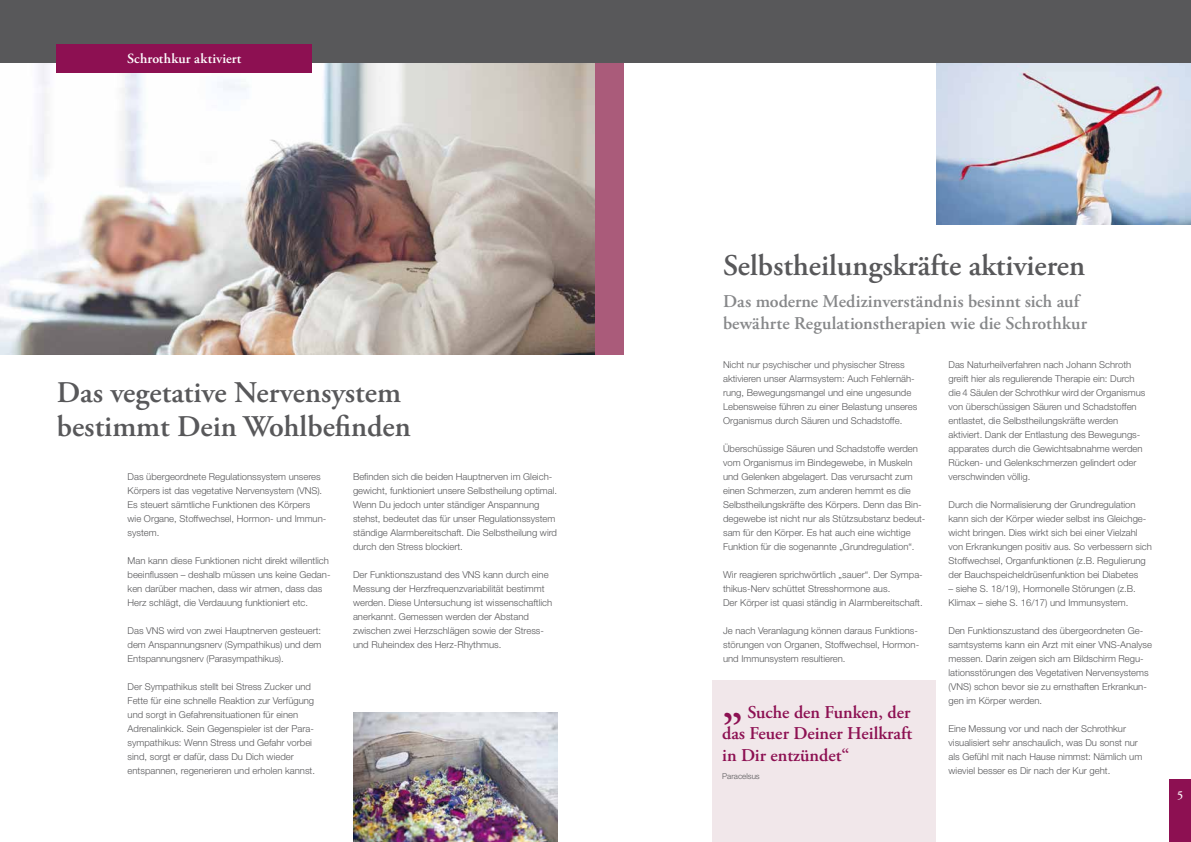
<style>
.page{position:relative;width:1191px;height:842px;background:#fff}
.page>*{position:absolute;margin:0;border:0;box-sizing:border-box;transform-origin:0 0}
.t1{font:600 48px "Adobe Garamond Pro";color:#8d1052}
.t2{font:600 30px/34px "Adobe Garamond Pro";color:#58585a}
.t3{font:600 18px/21.6px "Adobe Garamond Pro";color:#87888a}
.t4{font:600 18px/21.6px "Adobe Garamond Pro";color:#8d1052;text-align:justify}
.t5{font:600 14px "Adobe Garamond Pro";letter-spacing:.015em;color:#fff}
.t6{font:600 12px "Adobe Garamond Pro";color:#fff}
.t7{font:300 9.5px/14px "Helvetica Neue CE";color:#58585a}
.t8{font:300 8px "Helvetica Neue CE";color:#58585a}
</style>
<div class="page">
<img style="left:0;top:62px;width:595px;height:292px">
<img style="left:936px;top:62px;width:255px;height:162px">
<div style="left:595px;top:31px;width:29px;height:323px;background:#aa5b7a"></div>
<div style="left:711px;top:680px;width:224px;height:162px;background:#f1e7ea"></div>
<div style="left:0;top:0;width:1191px;height:62px;background:#58585a"></div>
<div style="left:57px;top:44px;width:255px;height:29px;background:#8d1052"></div>
<div style="left:1169px;top:780px;width:22px;height:62px;background:#8d1052"></div>
<img style="left:353px;top:712px;width:204px;height:130px">
<h3 class="t5" style="left:127px;top:51px;width:116px">Schrothkur aktiviert</h3>
<h2 class="t2" style="left:57px;top:375px;width:355px">Das vegetative Nervensystem bestimmt Dein Wohlbefinden</h2>
<p class="t7" style="left:128px;top:469px;width:200px">Das übergeordnete Regulationssystem unseres Körpers ist das vegetative Nervensystem (VNS).<br>Es steuert sämtliche Funktionen des Körpers wie Organe, Stoffwechsel, Hormon- und Immun&shy;system.</p>
<p class="t7" style="left:128px;top:553px;width:204px">Man kann diese Funktionen nicht direkt willentlich beeinflussen – deshalb müssen uns keine Gedan&shy;ken darüber machen, dass wir atmen, dass das Herz schlägt, die Verdauung funktioniert etc.</p>
<p class="t7" style="left:128px;top:623px;width:195px;text-align:justify">Das VNS wird von zwei Hauptnerven gesteuert: dem Anspannungsnerv (Sympathikus) und dem Entspannungsnerv (Parasympathikus).</p>
<p class="t7" style="left:128px;top:679px;width:189px">Der Sympathikus stellt bei Stress Zucker und Fette für eine schnelle Reaktion zur Verfügung und sorgt in Gefahrensituationen für einen Adrenalinkick. Sein Gegenspieler ist der Para&shy;sympathikus: Wenn Stress und Gefahr vorbei sind, sorgt er dafür, dass Du Dich wieder entspannen, regenerieren und erholen kannst.</p>
<p class="t7" style="left:353px;top:469px;width:206px">Befinden sich die beiden Hauptnerven im Gleich&shy;gewicht, funktioniert unsere Selbstheilung optimal.<br>Wenn Du jedoch unter ständiger Anspannung stehst, bedeutet das für unser Regulationssystem ständige Alarmbereitschaft. Die Selbstheilung wird durch den Stress blockiert.</p>
<p class="t7" style="left:353px;top:567px;width:201px">Der Funktionszustand des VNS kann durch eine Messung der Herzfrequenzvariabilität bestimmt werden. Diese Untersuchung ist wissenschaftlich anerkannt. Gemessen werden der Abstand zwischen zwei Herzschlägen sowie der Stress&shy;und Ruheindex des Herz-Rhythmus.</p>
<h2 class="t2" style="left:723px;top:249px;width:363px">Selbstheilungskräfte aktivieren</h2>
<h3 class="t3" style="left:723px;top:291px;width:365px">Das moderne Medizinverständnis besinnt sich auf bewährte Regulationstherapien wie die Schrothkur</h3>
<p class="t7" style="left:723px;top:357px;width:196px">Nicht nur psychischer und physischer Stress aktivieren unser Alarmsystem: Auch Fehlernäh&shy;rung, Bewegungsmangel und eine ungesunde Lebensweise führen zu einer Belastung unseres Organismus durch Säuren und Schadstoffe.</p>
<p class="t7" style="left:723px;top:441px;width:204px">Überschüssige Säuren und Schadstoffe werden vom Organismus im Bindegewebe, in Muskeln und Gelenken abgelagert. Das verursacht zum einen Schmerzen, zum anderen hemmt es die Selbstheilungskräfte des Körpers. Denn das Bin&shy;degewebe ist nicht nur als Stützsubstanz bedeut&shy;sam für den Körper. Es hat auch eine wichtige Funktion für die sogenannte „Grundregulation“.</p>
<p class="t7" style="left:723px;top:567px;width:201px">Wir reagieren sprichwörtlich „sauer“. Der Sympa&shy;thikus-Nerv schüttet Stresshormone aus.<br>Der Körper ist quasi ständig in Alarmbereitschaft.</p>
<p class="t7" style="left:723px;top:623px;width:198px">Je nach Veranlagung können daraus Funktions&shy;störungen von Organen, Stoffwechsel, Hormon&shy;und Immunsystem resultieren.</p>
<h3 class="t4" style="left:722px;top:701px;width:191px;text-indent:25px">Suche den Funken, der das Feuer Deiner Heilkraft in Dir entzündet“</h3>
<p class="t8" style="left:722px;top:771px;width:39px">Paracelsus</p>
<h1 class="t1" style="left:722px;top:675px;width:23px">„</h1>
<p class="t7" style="left:948px;top:357px;width:198px">Das Naturheilverfahren nach Johann Schroth greift hier als regulierende Therapie ein: Durch die 4 Säulen der Schrothkur wird der Organismus von überschüssigen Säuren und Schadstoffen entlastet, die Selbstheilungskräfte werden aktiviert. Dank der Entlastung des Bewegungs&shy;apparates durch die Gewichtsabnahme werden Rücken- und Gelenkschmerzen gelindert oder verschwinden völlig.</p>
<p class="t7" style="left:948px;top:497px;width:205px">Durch die Normalisierung der Grundregulation kann sich der Körper wieder selbst ins Gleichge&shy;wicht bringen. Dies wirkt sich bei einer Vielzahl von Erkrankungen positiv aus. So verbessern sich Stoffwechsel, Organfunktionen (z.B. Regulierung der Bauchspeicheldrüsenfunktion bei Diabetes</p>
<p class="t7" style="left:948px;top:581px;width:189px">– siehe S. 18/19), Hormonelle Störungen (z.B.<br>Klimax – siehe S. 16/17) und Immunsystem.</p>
<p class="t7" style="left:948px;top:623px;width:205px">Den Funktionszustand des übergeordneten Ge&shy;samtsystems kann ein Arzt mit einer VNS-Analyse messen. Darin zeigen sich am Bildschirm Regu&shy;lationsstörungen des Vegetativen Nervensystems (VNS) schon bevor sie zu ernsthaften Erkrankun&shy;gen im Körper werden.</p>
<p class="t7" style="left:948px;top:721px;width:195px">Eine Messung vor und nach der Schrothkur visualisiert sehr anschaulich, was Du sonst nur als Gefühl mit nach Hause nimmst: Nämlich um wieviel besser es Dir nach der Kur geht.</p>
<p class="t6" style="left:1177px;top:788px;width:8px">5</p>
</div>
